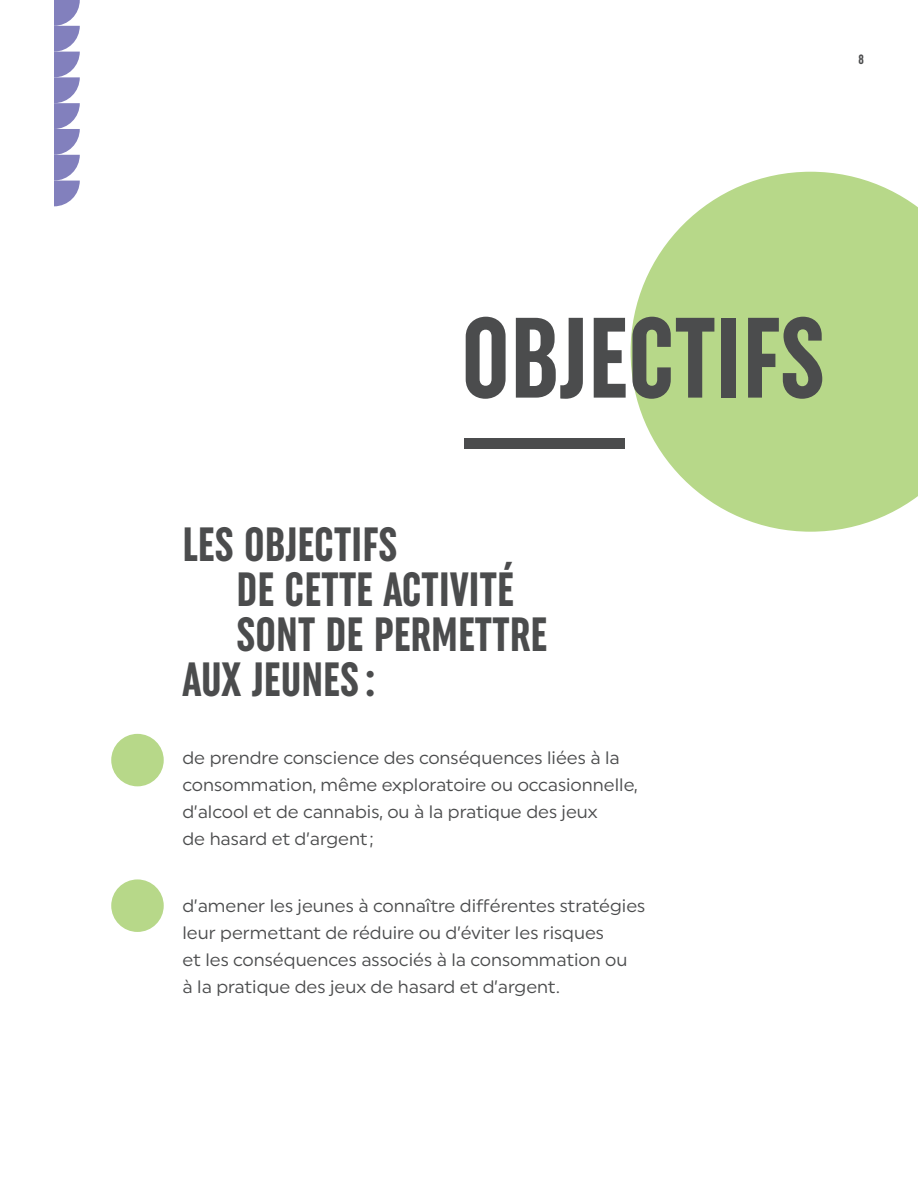
<style>
.page{position:relative;width:918px;height:1188px;background:#fff}
.page>*{position:absolute;margin:0;border:0;box-sizing:border-box;transform-origin:0 0}
.t1{font:700 extra-condensed 114px "Uniform";color:#4b4c4d}
.t2{font:700 extra-condensed 48px "Uniform";color:#4b4c4d}
.t3{font:18px/27px "Uniform";color:#4b4c4d}
.t4{font:700 extra-condensed 13.5px "Uniform";color:#4b4c4d}
</style>
<div class="page">
<svg style="left:631px;top:172px;width:287px;height:360px;fill:#b7d889"></svg>
<div style="left:464px;top:438px;width:161px;height:11px;background:#4b4c4d"></div>
<div style="left:111px;top:734px;width:53px;height:52px;background:#b7d889;border-radius:50%"></div>
<div style="left:111px;top:879px;width:53px;height:53px;background:#b7d889;border-radius:50%"></div>
<svg style="left:54px;top:0;width:26px;height:206px"></svg>
<p class="t4" style="left:859px;top:52px;width:7px">8</p>
<p class="t1" style="left:461px;top:293px;width:366px">OBJECTIFS</p>
<p class="t2" style="left:183px;top:517px;width:216px">LES OBJECTIFS</p>
<p class="t2" style="left:237px;top:562px;width:279px">DE CETTE ACTIVITÉ</p>
<p class="t2" style="left:237px;top:607px;width:312px">SONT DE PERMETTRE</p>
<p class="t2" style="left:183px;top:652px;width:194px">AUX JEUNES:</p>
<p class="t3" style="left:183px;top:744px;width:456px">de prendre conscience des conséquences liées à la consommation, même exploratoire ou occasionnelle, d’alcool et de cannabis, ou à la pratique des jeux<br>de hasard et d’argent ;</p>
<p class="t3" style="left:183px;top:892px;width:464px">d’amener les jeunes à connaître différentes stratégies leur permettant de réduire ou d’éviter les risques<br>et les conséquences associés à la consommation ou<br>à la pratique des jeux de hasard et d’argent.</p>
</div>
